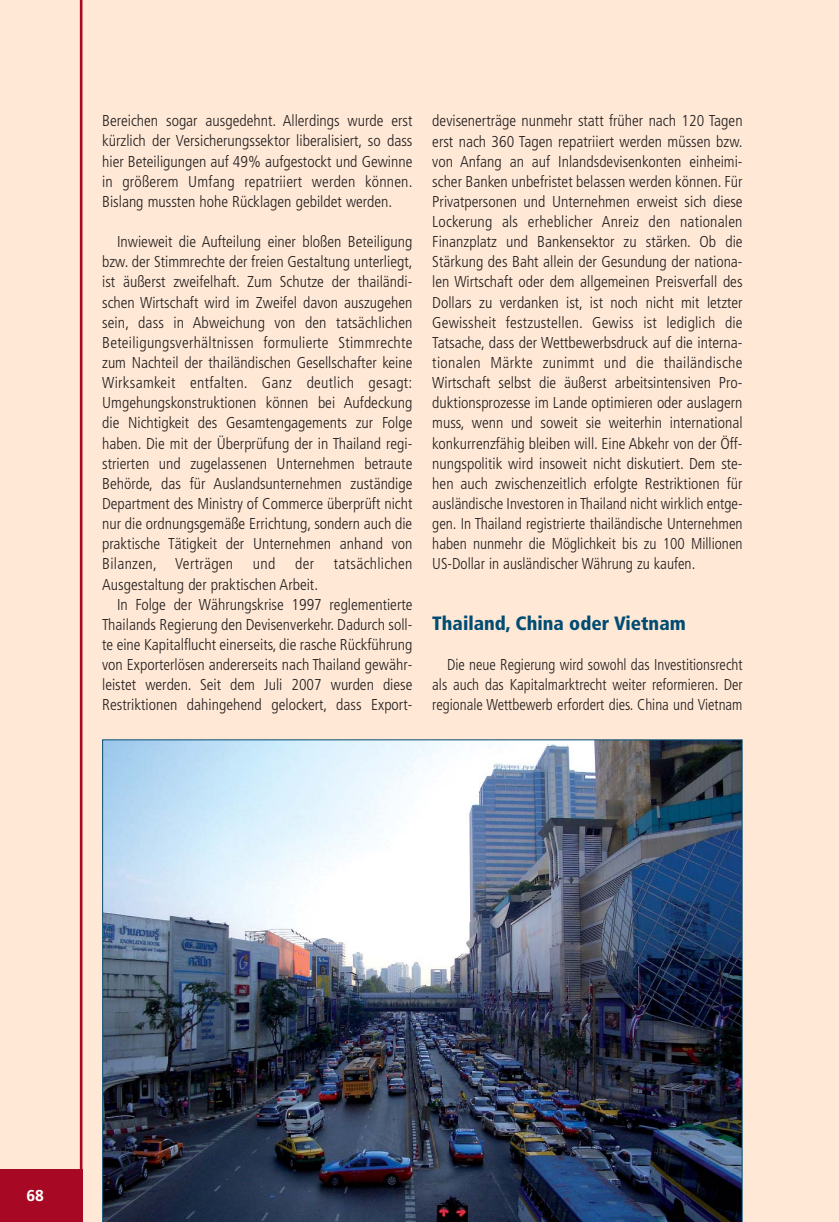
<style>
.page{position:relative;width:839px;height:1222px;background:#fff}
.page>*{position:absolute;margin:0;border:0;box-sizing:border-box;transform-origin:0 0}
.t1{font:900 condensed 19.25px "Frutiger";color:#004c73}
.t2{font:300 condensed 15.75px/20.1px "Frutiger";color:#231f20;text-align:justify}
.t3{font:300 condensed 15.75px/20.1px "Frutiger";color:#231f20;text-align:justify;scale:.95 1}
.t4{font:300 condensed 15.75px "Frutiger";letter-spacing:.02em;color:#231f20}
.t5{font:700 15.75px "Frutiger";color:#fff}
</style>
<div class="page">
<div style="left:0;top:0;width:838px;height:1221px;background:#ffe8d5"></div>
<hr style="left:80px;top:0;width:2px;height:1221px;background:#a70924">
<div style="left:0;top:1169px;width:82px;height:52px;background:#a70924"></div>
<img style="left:102px;top:739px;width:640px;height:482px">
<p class="t2" style="left:102px;top:112px;width:312px">Bereichen sogar ausgedehnt. Allerdings wurde erst kürzlich der Versicherungssektor liberalisiert, so dass hier Beteiligungen auf 49% aufgestockt und Gewinne in größerem Umfang repatriiert werden können.<br>Bislang mussten hohe Rücklagen gebildet werden.</p>
<p class="t2" style="left:102px;top:233px;width:312px;text-indent:15px">Inwieweit die Aufteilung einer bloßen Beteiligung bzw. der Stimmrechte der freien Gestaltung unterliegt, ist äußerst zweifelhaft. Zum Schutze der thailändi&shy;schen Wirtschaft wird im Zweifel davon auszugehen sein, dass in Abweichung von den tatsächlichen Beteiligungsverhältnissen formulierte Stimmrechte zum Nachteil der thailändischen Gesellschafter keine Wirksamkeit entfalten. Ganz deutlich gesagt:<br>Umgehungskonstruktionen können bei Aufdeckung die Nichtigkeit des Gesamtengagements zur Folge haben. Die mit der Überprüfung der in Thailand regi&shy;strierten und zugelassenen Unternehmen betraute Behörde, das für Auslandsunternehmen zuständige Department des Ministry of Commerce überprüft nicht nur die ordnungsgemäße Errichtung, sondern auch die praktische Tätigkeit der Unternehmen anhand von Bilanzen, Verträgen</p>
<p class="t2" style="left:253px;top:555px;width:24px">und</p>
<p class="t2" style="left:295px;top:555px;width:20px">der</p>
<p class="t4" style="left:334px;top:557px;width:80px">tatsächlichen</p>
<p class="t2" style="left:102px;top:575px;width:217px">Ausgestaltung der praktischen Arbeit.</p>
<p class="t2" style="left:117px;top:595px;width:297px">In Folge der Währungskrise 1997 reglementierte</p>
<p class="t2" style="left:102px;top:615px;width:312px">Thailands Regierung den Devisenverkehr. Dadurch soll-</p>
<p class="t2" style="left:102px;top:635px;width:312px">te eine Kapitalflucht einerseits, die rasche Rückführung</p>
<p class="t2" style="left:102px;top:655px;width:312px">von Exporterlösen andererseits nach Thailand gewähr-</p>
<p class="t2" style="left:102px;top:676px;width:312px">leistet werden. Seit dem Juli 2007 wurden diese</p>
<p class="t2" style="left:102px;top:696px;width:312px">Restriktionen dahingehend gelockert, dass Export -</p>
<p class="t2" style="left:432px;top:112px;width:312px">devisenerträge nunmehr statt früher nach 120 Tagen erst nach 360 Tagen repatriiert werden müssen bzw. von Anfang an auf Inlandsdevisenkonten einheimi&shy;scher Banken unbefristet belassen werden können. Für Privatpersonen und Unternehmen erweist sich diese Lockerung als erheblicher Anreiz den nationalen Finanzplatz und Bankensektor zu stärken. Ob die Stärk ung des Baht allein der Gesundung der nationa&shy;len Wirtschaft oder dem allgemeinen Preisverfall des Dollars zu verdanken ist, ist noch nicht mit letzter Gewissheit festzustellen. Gewiss ist lediglich die Tatsache, dass der Wettbewerbsdruck auf die interna&shy;tionalen Märkte zunimmt und die thailändische Wirtschaft selbst die äußerst arbeitsintensiven Pro - duktions prozesse im Lande optimieren oder auslagern muss, wenn und soweit sie weiterhin international konkurrenzfähig bleiben will. Eine Abkehr von der Öff&shy;nungspolitik wird insoweit nicht diskutiert. Dem ste&shy;hen auch zwischenzeitlich erfolgte Restriktionen für ausländische Investoren in Thailand nicht wirklich entge&shy;gen. In Thailand registrierte thailändische Unter nehmen haben nunmehr die Möglichkeit bis zu 100 Millionen US-Dollar in ausländischer Währung zu kaufen.</p>
<p class="t1" style="left:432px;top:615px;width:255px">Thailand, China oder Vietnam</p>
<p class="t3" style="left:432px;top:655px;width:328px;text-indent:15px">Die neue Regierung wird sowohl das Investitions recht als auch das Kapitalmarktrecht weiter reformieren. Der regionale Wettbewerb erfordert dies. China und Vietnam</p>
<p class="t5" style="left:26px;top:1188px;width:19px">68</p>
</div>
